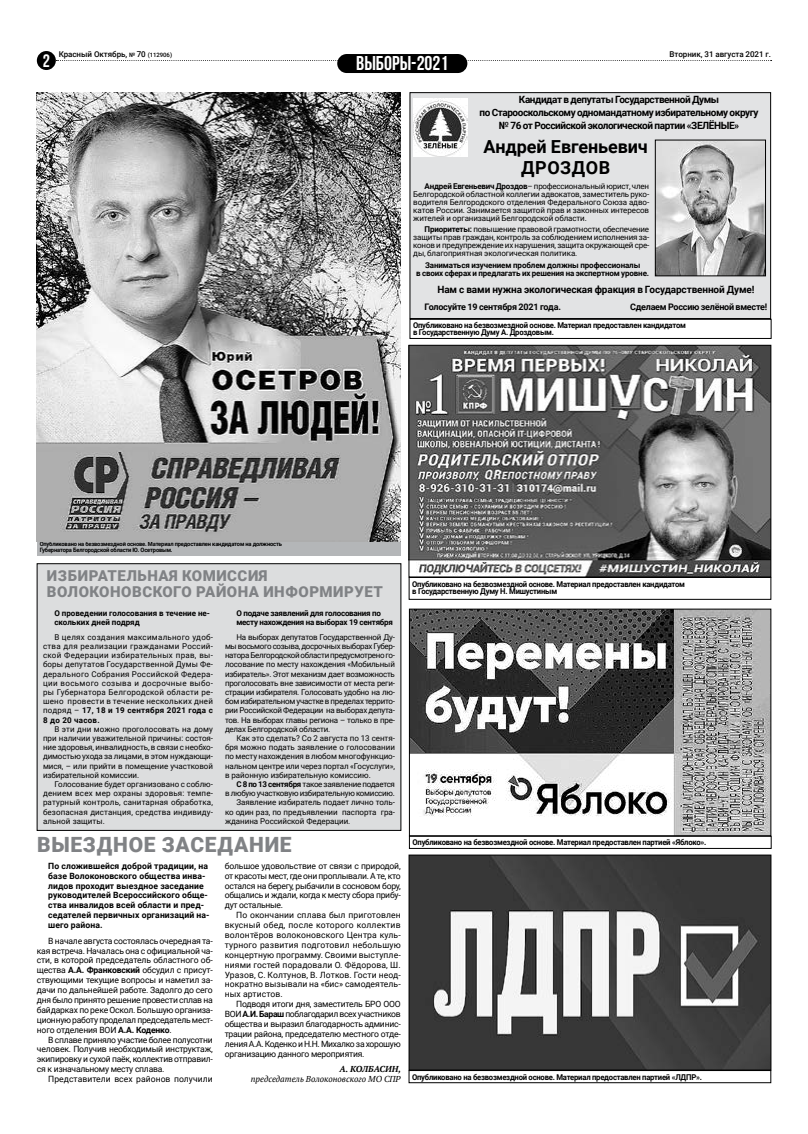
<style>
.page{position:relative;width:808px;height:1134px;background:#fff}
.page>*{position:absolute;margin:0;border:0;box-sizing:border-box;transform-origin:0 0}
.t1{font:900 21px "Roboto";letter-spacing:.035em;color:#808285}
.t2{font:700 20px "Free Grotesque";color:#fff}
.t3{font:700 18px/20.7px "Roboto";letter-spacing:-.005em;color:#000;text-align:center}
.t4{font:700 18px "Free Grotesque";color:#fff}
.t5{font:900 15px/16.5px "Roboto";letter-spacing:.035em;color:#808285}
.t6{font:700 10px "Roboto";letter-spacing:-.04em;color:#000}
.t7{font:700 10px "Roboto";letter-spacing:-.01em;color:#000}
.t8{font:700 9px "Roboto";letter-spacing:-.025em;color:#000}
.t9{font:8.6px/9.9px "Roboto";letter-spacing:-.03em;color:#000;text-align:justify}
.t10{font:700 8.6px/9.9px "Roboto";letter-spacing:.01em;color:#000}
.t11{font:8.6px "Roboto";letter-spacing:.005em;color:#000}
.t12{font:italic 8.6px "PT Serif";color:#000}
.t13{font:italic 700 8.6px "PT Serif";color:#000}
.t14{font:8px/9.2px "Roboto";letter-spacing:-.01em;color:#000;text-align:justify}
.t15{font:700 8px/7px "Roboto";letter-spacing:-.03em;color:#000;scale:.96 1}
.t16{font:700 8px/8px "Roboto";letter-spacing:-.03em;color:#000;text-align:center}
.t17{font:8px "Roboto";letter-spacing:-.03em;color:#000}
.t18{font:700 8px/9.2px "Roboto";color:#000}
.t19{font:500 8px "Roboto";letter-spacing:-.005em;color:#000}
.t20{font:700 6px/6px "Roboto";letter-spacing:-.03em;color:#000;scale:.96 1}
.s1{font-size:6px}
.s2{font-weight:700}
</style>
<div class="page">
<svg style="left:56px;top:60px;width:716px;height:1px"></svg>
<div style="left:37px;top:51px;width:19px;height:19px;background:#000;border-radius:50%"></div>
<div style="left:346px;top:54px;width:112px;height:19px;background:#000"></div>
<div style="left:337px;top:54px;width:19px;height:19px;background:#000;border-radius:50%"></div>
<div style="left:448px;top:54px;width:19px;height:19px;background:#000;border-radius:50%"></div>
<div style="left:410px;top:93px;width:361px;height:226px;background:#e2e3e4"></div>
<div style="left:409px;top:92px;width:362px;height:227px;border:1px solid #000"></div>
<img style="left:657px;top:142px;width:107px;height:132px">
<div style="left:655px;top:140px;width:111px;height:136px;border:1px solid #000"></div>
<img style="left:413px;top:99px;width:55px;height:58px">
<img style="left:411px;top:611px;width:358px;height:223px">
<div style="left:409px;top:609px;width:362px;height:227px;border:1px solid #000"></div>
<img style="left:411px;top:857px;width:358px;height:211px">
<div style="left:409px;top:855px;width:362px;height:215px;border:1px solid #000"></div>
<div style="left:37px;top:539px;width:364px;height:16px;background:#b4b6b8"></div>
<img style="left:411px;top:347px;width:358px;height:228px">
<div style="left:409px;top:345px;width:362px;height:232px;border:1px solid #000"></div>
<img style="left:36px;top:92px;width:365px;height:450px">
<div style="left:37px;top:564px;width:364px;height:266px;background:#dcddde"></div>
<div style="left:37px;top:563px;width:364px;height:268px;border:1px solid #000"></div>
<div style="left:410px;top:319px;width:361px;height:20px;border:1px solid #000"></div>
<div style="left:409px;top:577px;width:362px;height:23px;border:1px solid #000"></div>
<div style="left:409px;top:836px;width:362px;height:13px;border:1px solid #000"></div>
<div style="left:409px;top:1070px;width:362px;height:13px;border:1px solid #000"></div>
<h3 class="t4" style="left:43px;top:51px;width:9px">2</h3>
<p class="t19" style="left:59px;top:49px;width:115px">Красный Октябрь, <span class="s1">№</span> 70 <span class="s1">(112906)</span></p>
<p class="t19" style="left:669px;top:49px;width:103px">Вторник, 31 августа 2021 г.</p>
<h2 class="t2" style="left:356px;top:53px;width:94px">выборы-2021</h2>
<p class="t6" style="left:519px;top:93px;width:202px">Кандидат в депутаты Государственной Думы</p>
<p class="t6" style="left:479px;top:106px;width:281px">по Старооскольскому одномандатному избирательному округу</p>
<p class="t6" style="left:499px;top:119px;width:223px">№ 76 от Российской экологической партии «ЗЕЛ ЁНЫЕ</p>
<p class="t6" style="left:734px;top:119px;width:6px">»</p>
<h3 class="t3" style="left:483px;top:136px;width:166px">Андрей Евгеньевич<br>Дроздов</h3>
<p class="t14" style="left:413px;top:182px;width:237px;line-height:8px;text-indent:11px"><span class="s2">Андрей Евгеньевич Дроздов</span>– профессиональный юрист, член Белгородской областной коллегии адвокатов, заместитель руко&shy;водителя Белгородского отделения Федерального Союза адво&shy;катов России. Занимается защитой прав и законных интересов жителей и организаций Белгородской области.</p>
<p class="t14" style="left:413px;top:224px;width:237px;line-height:8px;text-indent:11px"><span class="s2">Приоритеты:</span> повышение правовой грамотности, обеспечение защиты прав граждан, контроль за соблюдением исполнения за&shy;конов и предупреждение их нарушения, защита окружающей сре&shy;ды, благоприятная экологическая политика.</p>
<p class="t16" style="left:416px;top:261px;width:235px">Заниматься изучением проблем должны профессионалы<br>в своих сферах и предлагать их решения на экспертном уровне.</p>
<p class="t7" style="left:437px;top:282px;width:319px">Нам с вами нужна экологическая фракция в Государственной Думе!</p>
<p class="t8" style="left:425px;top:301px;width:138px">Голосуйте 19 сентября 2021 года.</p>
<p class="t8" style="left:630px;top:301px;width:139px">Сделаем Россию зелёной вместе!</p>
<p class="t15" style="left:413px;top:322px;width:286px">Опубликовано на безвозмездной основе. Материал предоставлен кандидатом в Государственную Думу А. Дроздовым.</p>
<p class="t20" style="left:40px;top:541px;width:254px">Опубликовано на безвозмездной основе. Материал предоставлен кандидатом на должность<br>Губернатора Белгородской области Ю. Осетровым.</p>
<h3 class="t5" style="left:47px;top:567px;width:338px">Избирательная комиссия<br>Волоконовского района информирует</h3>
<p class="t18" style="left:54px;top:608px;width:157px">О проведении голосования в течение не&shy;скольких дней подряд</p>
<p class="t14" style="left:43px;top:632px;width:171px;text-indent:11px">В целях создания максимального удоб&shy;ства для реализации гражданами Россий&shy;ской Федерации избирательных прав, вы&shy;боры депутатов Государственной Думы Фе&shy;дерального Собрания Российской Федера&shy;ции восьмого созыва и досрочные выбо&shy;ры Губернатора Белгородской области ре&shy;шено провести в течение нескольких дней подряд – <span class="s2">17, 18 и 19 сентября 2021 года с 8 до 20 часов.</span></p>
<p class="t14" style="left:43px;top:724px;width:171px;text-indent:11px">В эти дни можно проголосовать на дому при наличии уважительной причины: состоя&shy;ние здоровья, инвалидность, в связи с необхо&shy;димостью ухода за лицами, в этом нуждающи&shy;мися, – или прийти в помещение участковой избирательной комиссии.</p>
<p class="t14" style="left:43px;top:779px;width:171px;text-indent:11px">Голосование будет организовано с соблю&shy;дением всех мер охраны здоровья: темпе&shy;ратурный контроль, санитарная обработка, безопасная дистанция, средства индивиду&shy;альной защиты.</p>
<p class="t16" style="left:236px;top:608px;width:158px;line-height:9.2px;text-align:left">О подаче заявлений для голосования по месту нахождения на выборах 19 сентября</p>
<p class="t14" style="left:225px;top:632px;width:171px;text-indent:11px">На выборах депутатов Государственной Ду&shy;мы восьмого созыва, досрочных выборах Губер&shy;натора Белгородской области предусмотрено го&shy;лосование по месту нахождения «Мобильный избиратель». Этот механизм дает возможность проголосовать вне зависимости от места реги&shy;страции избирателя. Голосовать удобно на лю&shy;бом избирательном участке в пределах террито&shy;рии Российской Федерации на выборах депута&shy;тов. На выборах главы региона – только в пре&shy;делах Белгородской области.</p>
<p class="t14" style="left:225px;top:733px;width:171px;text-indent:11px">Как это сделать? Со 2 августа по 13 сентя&shy;бря можно подать заявление о голосовании по месту нахождения в любом многофункцио&shy;нальном центре или через портал «Госуслуги», в районную избирательную комиссию.</p>
<p class="t17" style="left:236px;top:778px;width:160px"><span class="s2">С 8 по 13 сентября</span> такое заявление подается</p>
<p class="t17" style="left:225px;top:788px;width:171px">в любую участковую избирательную комиссию.</p>
<p class="t14" style="left:236px;top:797px;width:160px">Заявление избиратель подает лично толь-</p>
<p class="t14" style="left:225px;top:807px;width:171px">ко один раз, по предъявлении паспорта гра-</p>
<p class="t14" style="left:225px;top:816px;width:127px">жданина Российской Федерации.</p>
<h1 class="t1" style="left:37px;top:829px;width:256px">выездное заседание</h1>
<p class="t10" style="left:48px;top:860px;width:163px">По сложившейся доброй традиции, на базе Волоконовского общества инва&shy;лидов проходит выездное заседание руководителей Всероссийского обще&shy;ства инвалидов всей области и пред&shy;седателей первичных организаций на&shy;шего района.</p>
<p class="t9" style="left:37px;top:935px;width:177px;text-indent:11px">В начале августа состоялась очередная та&shy;кая встреча. Началась она с официальной ча&shy;сти, в которой председатель областного об&shy;щества <span class="s2">А.А. Франковский</span> обсудил с присут&shy;ствующими текущие вопросы и наметил за&shy;дачи по дальнейшей работе. Задолго до сего дня было принято решение провести сплав на байдарках по реке Оскол. Большую организа&shy;ционную работу проделал председатель мест&shy;ного отделения ВОИ <span class="s2">А.А. Коденко</span>.</p>
<p class="t9" style="left:37px;top:1034px;width:177px;text-indent:11px">В сплаве приняло участие более полусотни человек. Получив необходимый инструктаж, экипировку и сухой паёк, коллектив отправил&shy;ся к изначальному месту сплава.</p>
<p class="t11" style="left:48px;top:1073px;width:166px">Представители всех районов получили</p>
<p class="t9" style="left:225px;top:860px;width:177px">большое удовольствие от связи с природой, от красоты мест, где они проплывали. А те, кто остался на берегу, рыбачили в сосновом бору, общались и ждали, когда к месту сбора прибу&shy;дут остальные.</p>
<p class="t9" style="left:225px;top:910px;width:177px;text-indent:11px">По окончании сплава был приготовлен вкусный обед, после которого коллектив волонтёров волоконовского Центра куль&shy;турного развития подготовил небольшую концертную программу. Своими выступле&shy;ниями гостей порадовали О. Фёдорова, Ш.<br>Уразов, С. Колтунов, В. Лотков. Гости неод&shy;нократно вызывали на «бис» самодеятель&shy;ных артистов.</p>
<p class="t9" style="left:225px;top:999px;width:177px;text-indent:11px">Подводя итоги дня, заместитель БРО ООО ВОИ <span class="s2">А.И. Бараш</span> поблагодарил всех участников общества и выразил благодарность админис&shy;трации района, председателю местного отде&shy;ления А.А. Коденко и Н.Н. Михалко за хорошую организацию данного мероприятия.</p>
<p class="t13" style="left:339px;top:1063px;width:19px">А. КОЛ</p>
<p class="t13" style="left:368px;top:1063px;width:34px">БАСИН,</p>
<p class="t12" style="left:251px;top:1073px;width:151px">председатель Волоконовского МО СПР</p>
<p class="t15" style="left:412px;top:580px;width:286px">Опубликовано на безвозмездной основе. Материал предоставлен кандидатом в Государственную Думу Н. Мишустиным</p>
<p class="t15" style="left:412px;top:839px;width:308px">Опубликовано на безвозмездной основе. Материал предоставлен партией «Яблоко».</p>
<p class="t15" style="left:412px;top:1073px;width:303px">Опубликовано на безвозмездной основе. Материал предоставлен партией «ЛДПР».</p>
</div>
